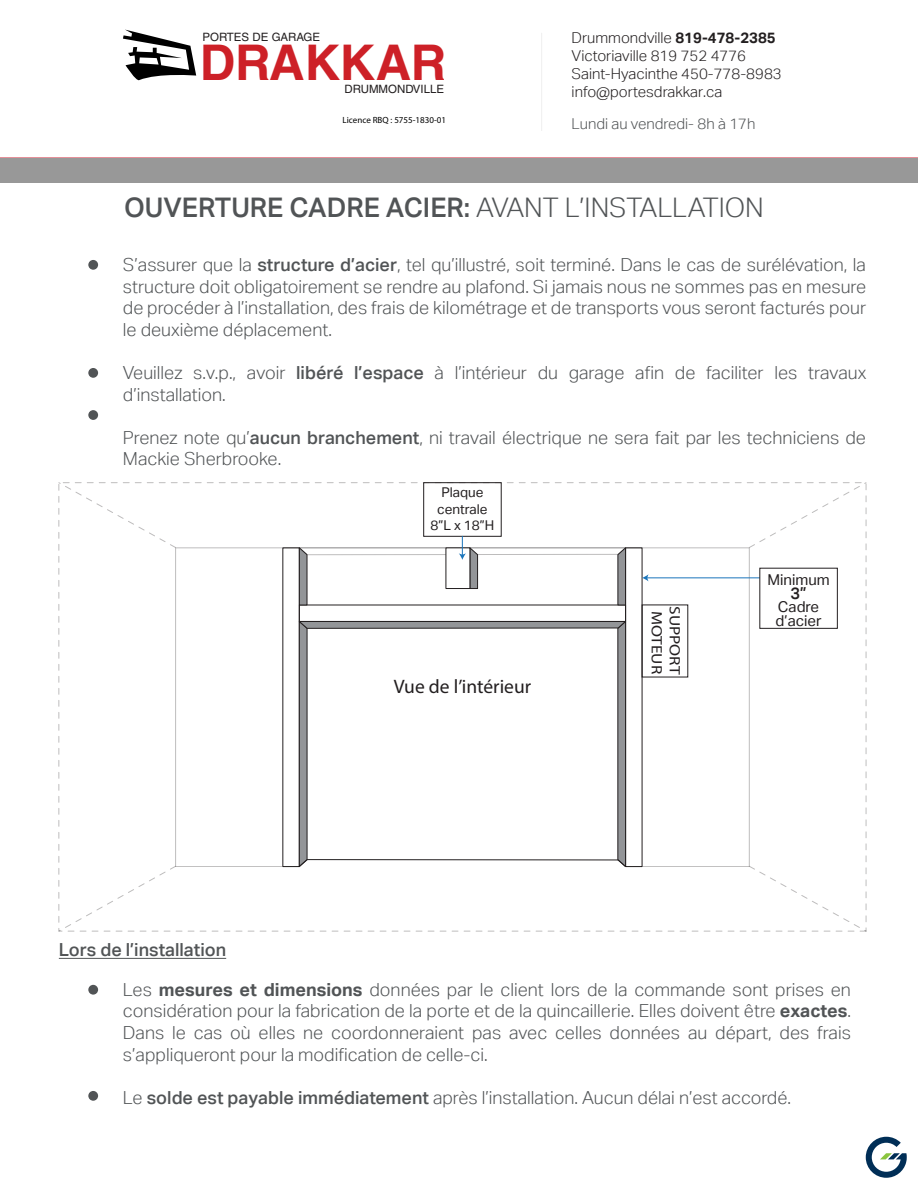
<style>
.page{position:relative;width:918px;height:1188px;background:#fff}
.page>*{position:absolute;margin:0;border:0;box-sizing:border-box;transform-origin:0 0}
.t1{font:700 49.2px "Helvetica LT Std";letter-spacing:-.01em;color:#cd2027}
.t2{font:500 27px "Aktiv Grotesk";color:#515456}
.t3{font:19.5px "Myriad Pro";color:#231f20}
.t4{font:300 18px/21.6px "Aktiv Grotesk";color:#515456;text-align:justify}
.t5{font:500 18px "Aktiv Grotesk";color:#515456}
.t6{font:500 16.5px "Aktiv Grotesk";color:#231f20}
.t7{font:300 15px/18px "Aktiv Grotesk";color:#231f20}
.t8{font:300 15px "Aktiv Grotesk";color:#515456}
.t9{font:15px/13.5px "Aktiv Grotesk";color:#231f20}
.t10{font:15px "Myriad Pro";color:#231f20;scale:1.16 1}
.t11{font:13.5px/16.5px "Aktiv Grotesk";color:#231f20;text-align:center}
.t12{font:11.55px "Helvetica LT Std";color:#231f20}
.t13{font:9px "Myriad Pro";color:#000}
.s1{font-weight:700}
.s2{font-weight:300}
.s3{font-weight:500}
</style>
<div class="page">
<svg style="left:866px;top:1137px;width:41px;height:41px"></svg>
<hr style="left:59px;top:958px;width:167px;height:1px;background:#515456">
<svg style="left:175px;top:547px;width:575px;height:320px"></svg>
<svg style="left:58px;top:866px;width:118px;height:66px"></svg>
<svg style="left:749px;top:866px;width:117px;height:66px"></svg>
<svg style="left:58px;top:482px;width:118px;height:66px"></svg>
<svg style="left:749px;top:482px;width:117px;height:66px"></svg>
<svg style="left:297px;top:620px;width:330px;height:248px"></svg>
<hr style="left:647px;top:577px;width:113px;height:1px;background:#1b75bb">
<svg style="left:642px;top:574px;width:6px;height:7px"></svg>
<div style="left:642px;top:605px;width:46px;height:72px;border:1px solid #231f20"></div>
<div style="left:760px;top:568px;width:78px;height:61px;border:1px solid #231f20"></div>
<div style="left:424px;top:482px;width:77px;height:55px;border:1px solid #231f20"></div>
<svg style="left:299px;top:536px;width:327px;height:70px"></svg>
<div style="left:88px;top:260px;width:10px;height:10px;background:#515456;border-radius:50%"></div>
<div style="left:88px;top:368px;width:10px;height:10px;background:#515456;border-radius:50%"></div>
<div style="left:88px;top:410px;width:10px;height:10px;background:#515456;border-radius:50%"></div>
<div style="left:88px;top:985px;width:10px;height:10px;background:#515456;border-radius:50%"></div>
<div style="left:88px;top:1091px;width:10px;height:10px;background:#515456;border-radius:50%"></div>
<hr style="left:541px;top:33px;width:1px;height:98px;background:#515456">
<div style="left:0;top:158px;width:918px;height:25px;background:#989898"></div>
<svg style="left:123px;top:30px;width:73px;height:51px"></svg>
<p class="t12" style="left:202px;top:31px;width:119px">PORTES DE GARAGE</p>
<h1 class="t1" style="left:200px;top:33px;width:248px">DRAKKAR</h1>
<p class="t12" style="left:345px;top:82px;width:101px">DRUMMONDVILLE</p>
<p class="t13" style="left:343px;top:114px;width:105px">Licence RBQ : 5755-1830-01</p>
<p class="t7" style="left:572px;top:29px;width:212px">Drummondville <span class="s1">819-478-2385<br></span>Victoriaville 819 752 4776<br>Saint-Hyacinthe 450-778-8983 info@portesdrakkar.ca</p>
<p class="t8" style="left:572px;top:115px;width:185px">Lundi au vendredi- 8h à 17h</p>
<h2 class="t2" style="left:124px;top:192px;width:641px">OUVERTURE CADRE ACIER: <span class="s2">AVANT L’INSTALLATION</span></h2>
<p class="t4" style="left:123px;top:254px;width:745px">S’assurer que la <span class="s3">structure d’acier</span>, tel qu’illustré, soit terminé. Dans le cas de surélévation, la structure doit obligatoirement se rendre au plafond. Si jamais nous ne sommes pas en mesure de procéder à l’installation, des frais de kilométrage et de transports vous seront facturés pour le deuxième déplacement.</p>
<p class="t4" style="left:123px;top:362px;width:745px">Veuillez s.v.p., avoir <span class="s3">libéré l’espace</span> à l’intérieur du garage afin de faciliter les travaux d’installation.</p>
<p class="t4" style="left:123px;top:427px;width:745px">Prenez note qu’<span class="s3">aucun branchement</span>, ni travail électrique ne sera fait par les techniciens de<br>Mackie Sherbrooke.</p>
<p class="t5" style="left:59px;top:939px;width:169px">Lors de l’installation</p>
<p class="t11" style="left:431px;top:484px;width:65px">Plaque centrale<br>8”L x 18”H</p>
<p class="t3" style="left:394px;top:675px;width:139px">Vue de l’intérieur</p>
<p class="t10" style="left:666px;top:611px;width:56px;rotate:90deg">MOTEUR</p>
<p class="t10" style="left:684px;top:606px;width:61px;rotate:90deg">SUPPORT</p>
<p class="t9" style="left:767px;top:573px;width:64px">Minimum</p>
<p class="t6" style="left:790px;top:583px;width:18px">3”</p>
<p class="t9" style="left:776px;top:600px;width:47px">Cadre d’acier</p>
<p class="t4" style="left:123px;top:979px;width:730px">Les <span class="s1">mesures et dimensions</span> données par le client lors de la commande sont prises en considération pour la fabrication de la porte et de la quincaillerie. Elles doivent être <span class="s1">exactes</span>.<br>Dans le cas où elles ne coordonneraient pas avec celles données au départ, des frais s’appliqueront pour la modification de celle-ci.</p>
<p class="t4" style="left:123px;top:1087px;width:670px">Le <span class="s3">solde est payable immédiatement</span> après l’installation. Aucun délai n’est accordé.</p>
</div>
